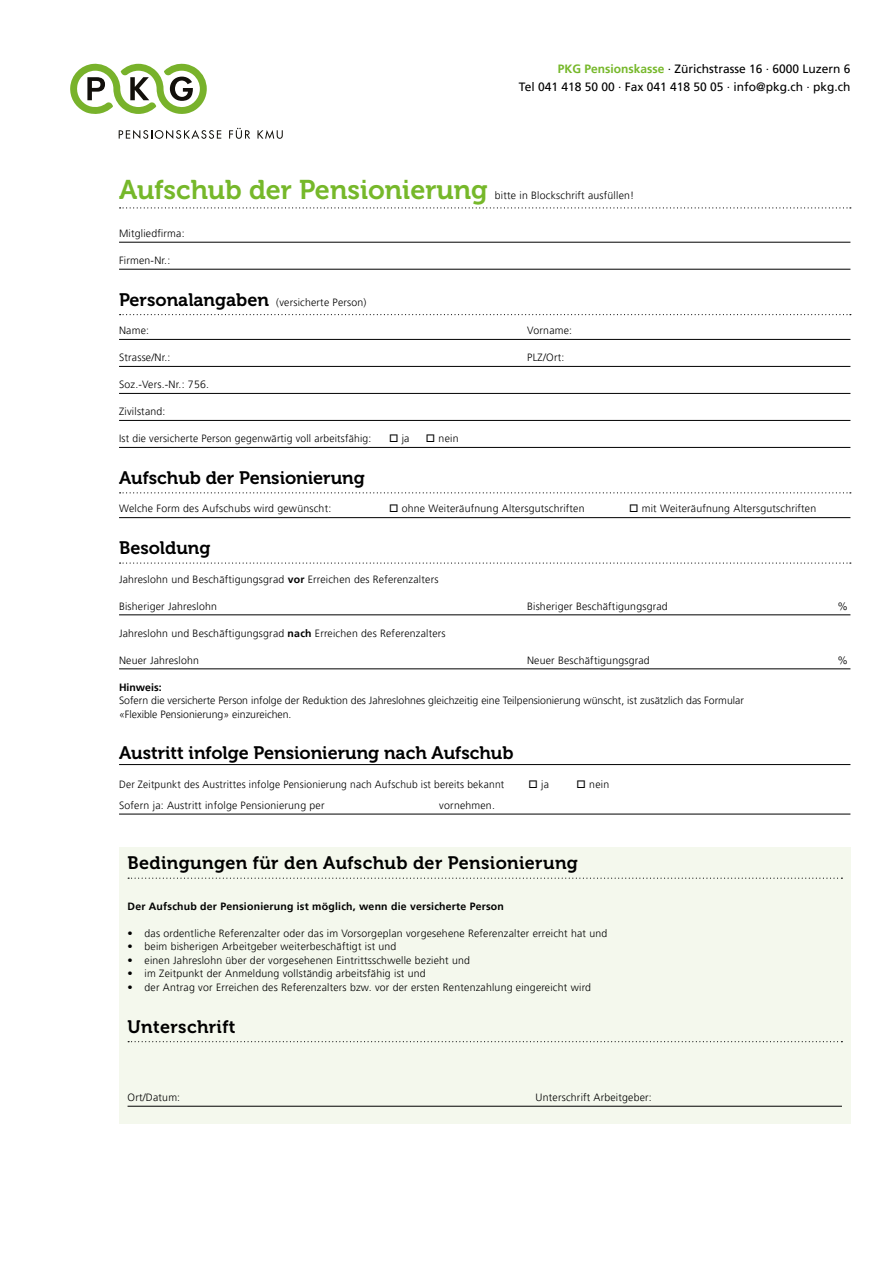
<style>
.page{position:relative;width:893px;height:1263px;background:#fff}
.page>*{position:absolute;margin:0;border:0;box-sizing:border-box;transform-origin:0 0}
.t1{font:27px "Museo 700";color:#76b82a}
.t2{font:18px "Museo 700";color:#000}
.t3{font:18px "Museo 700";letter-spacing:.02em;color:#000}
.t4{font:12px/18px "Frutiger LT Pro";color:#000;text-align:right}
.t5{font:300 10.5px "Frutiger LT Pro";letter-spacing:.02em;color:#000}
.t6{font:300 10.5px/13.5px "Frutiger LT Pro";color:#000}
.t7{font:700 10.5px "Frutiger LT Pro";letter-spacing:.02em;color:#000}
.t8{font:700 10.5px "Frutiger LT Pro";color:#000}
.s1{font-weight:700;color:#76b82a}
.s2{font-family:"Museo 700";font-weight:400;font-size:18px}
.s3{font-weight:700}
</style>
<div class="page">
<svg style="left:120px;top:207px;width:731px;height:1px"></svg>
<hr style="left:119px;top:242px;width:731px;height:1px;background:#000">
<hr style="left:119px;top:269px;width:731px;height:1px;background:#000">
<svg style="left:120px;top:314px;width:731px;height:1px"></svg>
<hr style="left:119px;top:339px;width:731px;height:1px;background:#000">
<hr style="left:119px;top:366px;width:731px;height:1px;background:#000">
<hr style="left:119px;top:393px;width:731px;height:1px;background:#000">
<hr style="left:119px;top:420px;width:731px;height:1px;background:#000">
<hr style="left:119px;top:447px;width:731px;height:1px;background:#000">
<svg style="left:120px;top:492px;width:731px;height:1px"></svg>
<hr style="left:119px;top:517px;width:731px;height:1px;background:#000">
<svg style="left:120px;top:562px;width:731px;height:2px"></svg>
<hr style="left:119px;top:615px;width:731px;height:1px;background:#000">
<hr style="left:119px;top:669px;width:731px;height:1px;background:#000">
<hr style="left:119px;top:764px;width:731px;height:1px;background:#000">
<hr style="left:119px;top:814px;width:731px;height:1px;background:#000">
<div style="left:119px;top:847px;width:731px;height:277px;background:#f4f8ed"></div>
<svg style="left:128px;top:878px;width:714px;height:1px"></svg>
<svg style="left:128px;top:1041px;width:714px;height:1px"></svg>
<hr style="left:128px;top:1106px;width:714px;height:1px;background:#000">
<svg style="left:119px;top:130px;width:102px;height:9px"></svg>
<svg style="left:229px;top:128px;width:21px;height:11px"></svg>
<svg style="left:257px;top:130px;width:26px;height:9px"></svg>
<svg style="left:70px;top:64px;width:137px;height:50px"></svg>
<p class="t4" style="left:519px;top:60px;width:333px"><span class="s1">PKG Pensionskasse</span> · Zürichstrasse 16 · 6000 Luzern 6<br>Tel 041 418 50 00 · Fax 041 418 50 05 · info@pkg.ch · pkg.ch</p>
<h1 class="t1" style="left:119px;top:174px;width:370px">Aufschub der Pensionierung</h1>
<p class="t5" style="left:495px;top:189px;width:141px">bitte in Blockschrift ausfüllen!</p>
<p class="t5" style="left:119px;top:227px;width:67px">Mitgliedfirma:</p>
<p class="t5" style="left:119px;top:254px;width:53px">Firmen-Nr.:</p>
<p class="t5" style="left:119px;top:296px;width:249px"><span class="s2">Personalangaben</span> (versicherte Person)</p>
<p class="t5" style="left:119px;top:324px;width:32px">Name:</p>
<p class="t5" style="left:527px;top:324px;width:46px">Vorname:</p>
<p class="t5" style="left:119px;top:351px;width:53px">Strasse/Nr.:</p>
<p class="t5" style="left:527px;top:351px;width:39px">PLZ/Ort:</p>
<p class="t5" style="left:119px;top:378px;width:91px">Soz.-Vers.-Nr.: 756.</p>
<p class="t5" style="left:119px;top:405px;width:48px">Zivilstand:</p>
<p class="t5" style="left:119px;top:432px;width:254px">Ist die versicherte Person gegenwärtig voll arbeitsfähig:</p>
<p class="t5" style="left:389px;top:432px;width:22px">□ ja</p>
<p class="t5" style="left:426px;top:432px;width:34px">□ nein</p>
<h2 class="t2" style="left:119px;top:468px;width:247px">Aufschub der Pensionierung</h2>
<p class="t5" style="left:119px;top:502px;width:214px">Welche Form des Aufschubs wird gewünscht:</p>
<p class="t5" style="left:389px;top:502px;width:197px">□ ohne Weiteräufnung Altersgutschriften</p>
<p class="t5" style="left:629px;top:502px;width:189px">□ mit Weiteräufnung Altersgutschriften</p>
<h2 class="t2" style="left:119px;top:538px;width:93px">Besoldung</h2>
<p class="t5" style="left:119px;top:573px;width:321px">Jahreslohn und Beschäftigungsgrad <span class="s3">vor</span> Erreichen des Referenzalters</p>
<p class="t5" style="left:119px;top:600px;width:99px">Bisheriger Jahreslohn</p>
<p class="t5" style="left:527px;top:600px;width:142px">Bisheriger Beschäftigungsgrad</p>
<p class="t5" style="left:838px;top:600px;width:12px">%</p>
<p class="t5" style="left:119px;top:627px;width:328px">Jahreslohn und Beschäftigungsgrad <span class="s3">nach</span> Erreichen des Referenzalters</p>
<p class="t5" style="left:119px;top:654px;width:81px">Neuer Jahreslohn</p>
<p class="t5" style="left:527px;top:654px;width:124px">Neuer Beschäftigungsgrad</p>
<p class="t5" style="left:838px;top:654px;width:12px">%</p>
<p class="t8" style="left:119px;top:681px;width:44px">Hinweis:</p>
<p class="t6" style="left:119px;top:694px;width:626px">Sofern die versicherte Person infolge der Reduktion des Jahreslohnes gleichzeitig eine Teilpensionierung wünscht, ist zusätzlich das Formular «Flexible Pensionierung» einzureichen.</p>
<h2 class="t2" style="left:119px;top:743px;width:396px">Austritt infolge Pensionierung nach Aufschub</h2>
<p class="t5" style="left:119px;top:778px;width:387px">Der Zeitpunkt des Austrittes infolge Pensionierung nach Aufschub ist bereits bekannt</p>
<p class="t5" style="left:529px;top:778px;width:22px">□ ja</p>
<p class="t5" style="left:577px;top:778px;width:34px">□ nein</p>
<p class="t5" style="left:119px;top:799px;width:207px">Sofern ja: Austritt infolge Pensionierung per</p>
<p class="t5" style="left:439px;top:799px;width:57px">vornehmen.</p>
<h2 class="t3" style="left:128px;top:853px;width:452px">Bedingungen für den Aufschub der Pensionierung</h2>
<p class="t7" style="left:128px;top:900px;width:378px">Der Aufschub der Pensionierung ist möglich, wenn die versicherte Person</p>
<p class="t5" style="left:128px;top:927px;width:481px">• das ordentliche Referenzalter oder das im Vorsorgeplan vorgesehene Referenzalter erreicht hat und</p>
<p class="t5" style="left:128px;top:940px;width:270px">• beim bisherigen Arbeitgeber weiterbeschäftigt ist und</p>
<p class="t5" style="left:128px;top:954px;width:344px">• einen Jahreslohn über der vorgesehenen Eintrittsschwelle bezieht und</p>
<p class="t5" style="left:128px;top:967px;width:300px">• im Zeitpunkt der Anmeldung vollständig arbeitsfähig ist und</p>
<p class="t5" style="left:128px;top:981px;width:465px">• der Antrag vor Erreichen des Referenzalters bzw. vor der ersten Rentenzahlung eingereicht wird</p>
<h2 class="t3" style="left:128px;top:1016px;width:110px">Unterschrift</h2>
<p class="t5" style="left:128px;top:1091px;width:54px">Ort/Datum:</p>
<p class="t5" style="left:536px;top:1091px;width:118px">Unterschrift Arbeitgeber:</p>
</div>
